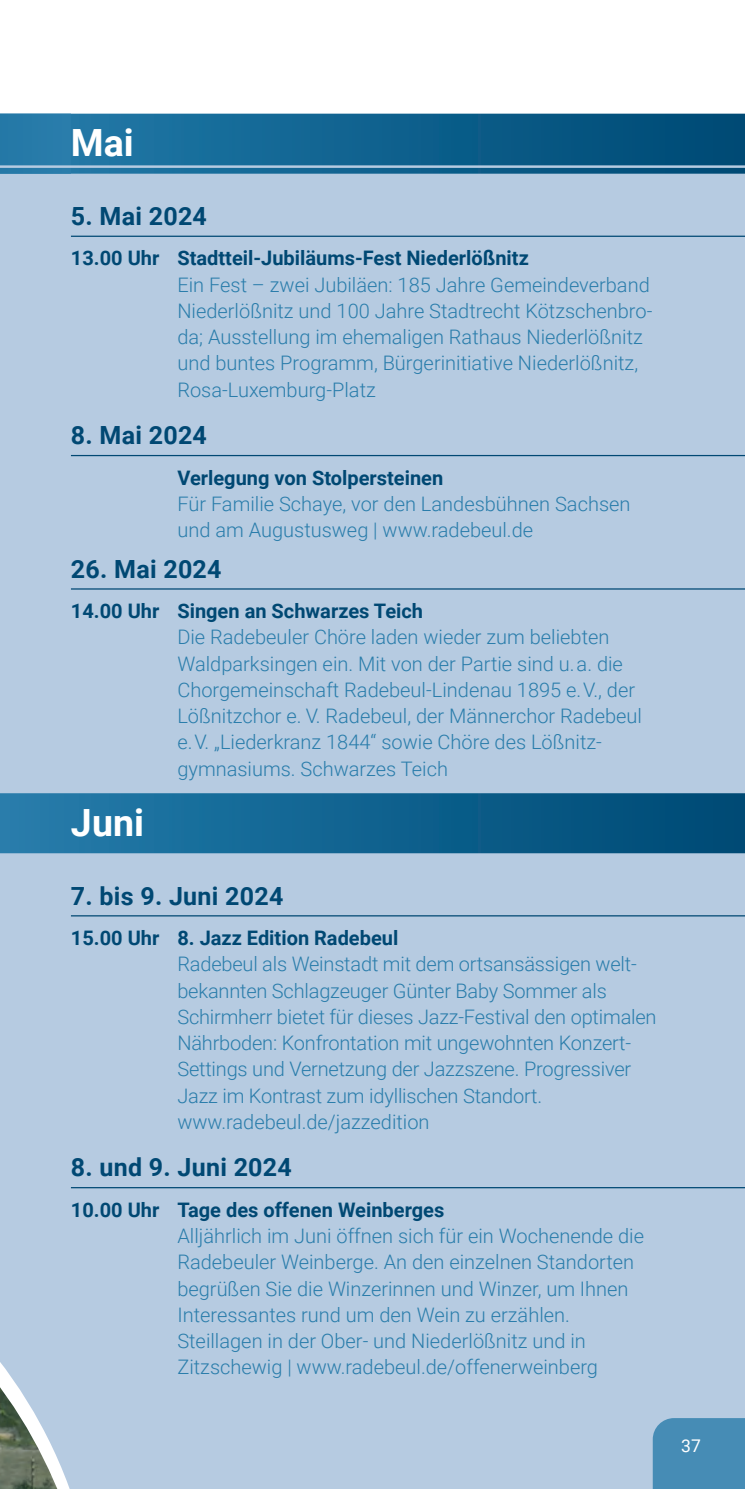
<style>
.page{position:relative;width:745px;height:1489px;background:#fff}
.page>*{position:absolute;margin:0;border:0;box-sizing:border-box;transform-origin:0 0}
.t1{font:700 37.5px "Roboto";letter-spacing:.005em;color:#fff}
.t2{font:700 25px "Roboto";letter-spacing:.01em;color:#004873}
.t3{font:300 20px/26.2px "Roboto";color:#2a7dab}
.t4{font:700 20px "Roboto";color:#004873}
.t5{font:17.5px "Roboto";color:#fff}
</style>
<div class="page">
<div style="left:0;top:174px;width:744px;height:1314px;background:#b6cbe1"></div>
<div style="left:0;top:114px;width:744px;height:60px;background:linear-gradient(to right,#237cab,#004974)"></div>
<hr style="left:71px;top:236px;width:673px;height:1px;background:#004873">
<hr style="left:71px;top:455px;width:673px;height:1px;background:#004873">
<hr style="left:71px;top:588px;width:673px;height:1px;background:#004873">
<div style="left:0;top:793px;width:744px;height:60px;background:linear-gradient(to right,#257cab,#004974)"></div>
<hr style="left:71px;top:915px;width:673px;height:1px;background:#004873">
<hr style="left:71px;top:1186px;width:673px;height:2px;background:#004873">
<div style="left:0;top:114px;width:71px;height:60px;background:#277ba9"></div>
<div style="left:652px;top:1418px;width:92px;height:70px;background:#468cb5"></div>
<svg style="left:0;top:1186px;width:97px;height:302px"></svg>
<hr style="left:0;top:165px;width:744px;height:3px;background:#b6cbe1">
<h1 class="t1" style="left:71px;top:117px;width:64px">Mai</h1>
<p class="t2" style="left:71px;top:198px;width:137px">5. Mai 2024</p>
<p class="t4" style="left:71px;top:244px;width:459px">13.00 Uhr Stadtteil-Jubiläums-Fest Niederlößnitz</p>
<p class="t3" style="left:177px;top:271px;width:476px">Ein Fest – zwei Jubiläen: 185 Jahre Gemeindeverband Niederlößnitz und 100 Jahre Stadtrecht Kötzschenbro&shy;da; Ausstellung im ehemaligen Rathaus Niederlößnitz und buntes Programm, Bürgerinitiative Niederlößnitz, Rosa-Luxemburg-Platz</p>
<p class="t2" style="left:71px;top:418px;width:137px">8. Mai 2024</p>
<p class="t4" style="left:177px;top:463px;width:267px">Verlegung von Stolpersteinen</p>
<p class="t3" style="left:177px;top:490px;width:454px">Für Familie Schaye, vor den Landesbühnen Sachsen und am Augustusweg | www.radebeul.de</p>
<p class="t2" style="left:71px;top:551px;width:152px">26. Mai 2024</p>
<p class="t4" style="left:71px;top:597px;width:353px">14.00 Uhr Singen an Schwarzes Teich</p>
<p class="t3" style="left:177px;top:623px;width:466px">Die Radebeuler Chöre laden wieder zum beliebten Waldparksingen ein. Mit von der Partie sind u.a. die Chorgemeinschaft Radebeul-Lindenau 1895 e.V., der Lößnitzchor e. V. Radebeul, der Männerchor Radebeul e.V. „Liederkranz 1844“ sowie Chöre des Lößnitz&shy;gymnasiums. Schwarzes Teich</p>
<h1 class="t1" style="left:71px;top:796px;width:75px">Juni</h1>
<p class="t2" style="left:71px;top:878px;width:214px">7. bis 9. Juni 2024</p>
<p class="t4" style="left:71px;top:923px;width:329px">15.00 Uhr 8. Jazz Edition Radebeul</p>
<p class="t3" style="left:177px;top:950px;width:480px">Radebeul als Weinstadt mit dem ortsansässigen welt&shy;bekannten Schlagzeuger Günter Baby Sommer als Schirmherr bietet für dieses Jazz-Festival den optimalen Nährboden: Konfrontation mit ungewohnten Konzert-Settings und Vernetzung der Jazzszene. Progressiver Jazz im Kontrast zum idyllischen Standort. www.radebeul.de/jazzedition</p>
<p class="t2" style="left:71px;top:1149px;width:222px">8. und 9. Juni 2024</p>
<p class="t4" style="left:71px;top:1195px;width:374px">10.00 Uhr Tage des offenen Weinberges</p>
<p class="t3" style="left:177px;top:1221px;width:468px">Alljährlich im Juni öffnen sich für ein Wochenende die Radebeuler Weinberge. An den einzelnen Standorten begrüßen Sie die Winzerinnen und Winzer, um Ihnen Interessantes rund um den Wein zu erzählen.<br>Steillagen in der Ober- und Niederlößnitz und in Zitzschewig | www.radebeul.de/offenerweinberg</p>
<p class="t5" style="left:680px;top:1433px;width:21px">37</p>
</div>
